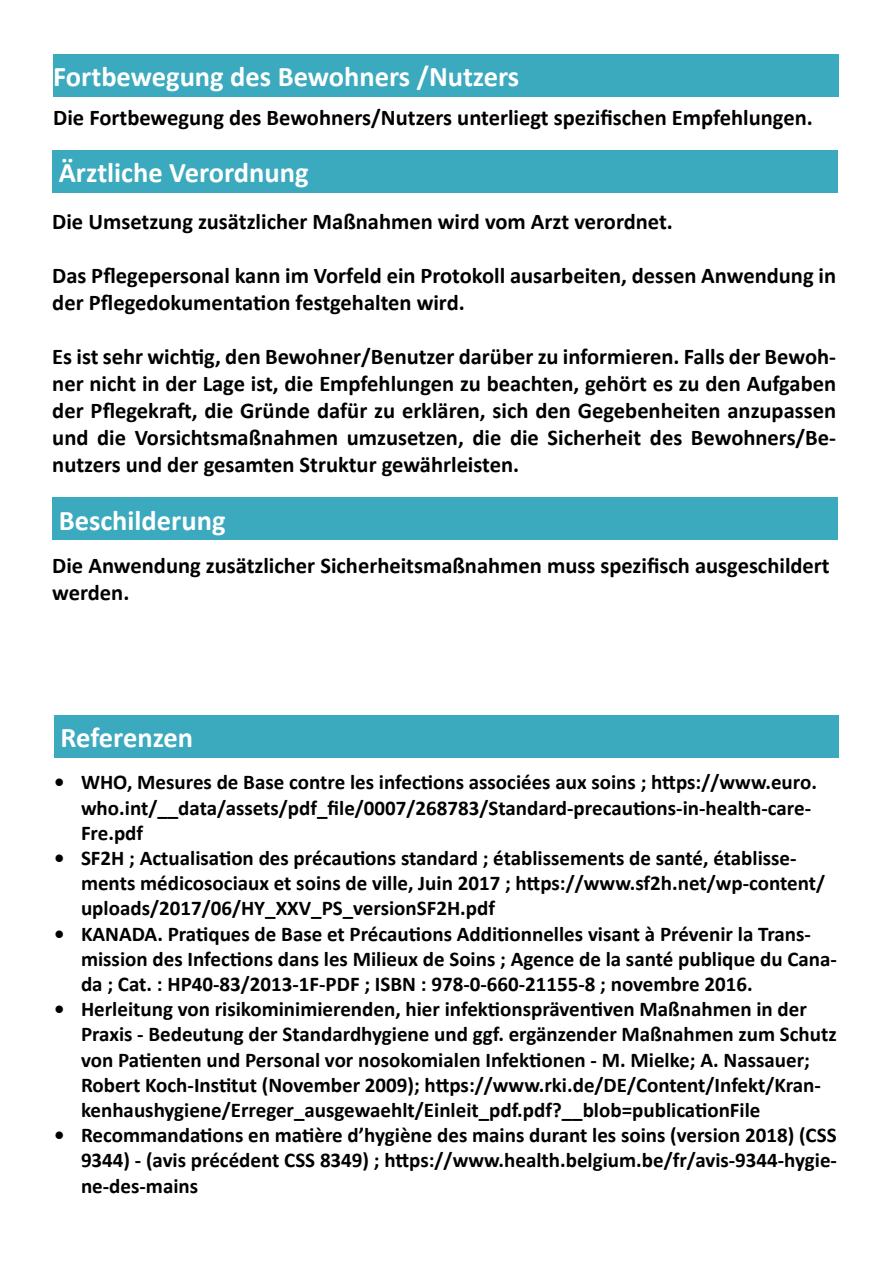
<style>
.page{position:relative;width:893px;height:1263px;background:#fff}
.page>*{position:absolute;margin:0;border:0;box-sizing:border-box;transform-origin:0 0}
.t1{font:700 28.5px "Calibri";color:#fff}
.t2{font:700 22.5px/27px "Calibri";color:#000}
.t3{font:700 21px/25.2px "Calibri";color:#000}
</style>
<div class="page">
<div style="left:54px;top:715px;width:785px;height:43px;background:#3ba9be"></div>
<div style="left:53px;top:54px;width:786px;height:42px;background:#3ba9be"></div>
<div style="left:52px;top:150px;width:786px;height:42px;background:#3ba9be"></div>
<div style="left:52px;top:498px;width:786px;height:42px;background:#3ba9be"></div>
<h1 class="t1" style="left:53px;top:56px;width:467px">Fortbewegung des Bewohners /Nutzers</h1>
<p class="t2" style="left:53px;top:104px;width:761px">Die Fortbewegung des Bewohners/Nutzers unterliegt spezifischen Empfehlungen.</p>
<h1 class="t1" style="left:59px;top:152px;width:251px">Ärztliche Verordnung</h1>
<p class="t2" style="left:52px;top:207px;width:622px">Die Umsetzung zusätzlicher Maßnahmen wird vom Arzt verordnet.</p>
<p class="t2" style="left:52px;top:261px;width:785px">Das Pflegepersonal kann im Vorfeld ein Protokoll ausarbeiten, dessen Anwendung in der Pflegedokumentation festgehalten wird.</p>
<p class="t2" style="left:52px;top:342px;width:785px;text-align:justify">Es ist sehr wichtig, den Bewohner/Benutzer darüber zu informieren. Falls der Bewoh&shy;ner nicht in der Lage ist, die Empfehlungen zu beachten, gehört es zu den Aufgaben der Pflegekraft, die Gründe dafür zu erklären, sich den Gegebenheiten anzupassen und die Vorsichtsmaßnahmen umzusetzen, die die Sicherheit des Bewohners/Be&shy;nutzers und der gesamten Struktur gewährleisten.</p>
<h1 class="t1" style="left:59px;top:500px;width:168px">Beschilderung</h1>
<p class="t2" style="left:52px;top:552px;width:779px">Die Anwendung zusätzlicher Sicherheitsmaßnahmen muss spezifisch ausgeschildert werden.</p>
<h1 class="t1" style="left:61px;top:718px;width:134px">Referenzen</h1>
<p class="t3" style="left:81px;top:769px;width:737px;text-indent:-27px">• WHO, Mesures de Base contre les infections associées aux soins ; https://www.euro. who.int/__data/assets/pdf_file/0007/268783/Standard-precautions-in-health-care-<br>Fre.pdf</p>
<p class="t3" style="left:81px;top:845px;width:746px;text-indent:-27px">• SF2H ; Actualisation des précautions standard ; établissements de santé, établisse&shy;ments médicosociaux et soins de ville, Juin 2017 ; https://www.sf2h.net/wp-content/ uploads/2017/06/HY_XXV_PS_versionSF2H.pdf</p>
<p class="t3" style="left:81px;top:921px;width:757px;text-indent:-27px">• KANADA. Pratiques de Base et Précautions Additionnelles visant à Prévenir la Trans&shy;mission des Infections dans les Milieux de Soins ; Agence de la santé publique du Cana&shy;da ; Cat. : HP40-83/2013-1F-PDF ; ISBN : 978-0-660-21155-8 ; novembre 2016.</p>
<p class="t3" style="left:81px;top:996px;width:757px;text-indent:-27px">• Herleitung von risikominimierenden, hier infektionspräventiven Maßnahmen in der Praxis - Bedeutung der Standardhygiene und ggf. ergänzender Maßnahmen zum Schutz von Patienten und Personal vor nosokomialen Infektionen - M. Mielke; A. Nassauer; Robert Koch-Institut (November 2009); https://www.rki.de/DE/Content/Infekt/Kran&shy;kenhaushygiene/Erreger_ausgewaehlt/Einleit_pdf.pdf?__blob=publicationFile</p>
<p class="t3" style="left:81px;top:1122px;width:757px;text-align:justify;text-indent:-27px">• Recommandations en matière d’hygiène des mains durant les soins (version 2018) (CSS 9344) - (avis précédent CSS 8349) ; https://www.health.belgium.be/fr/avis-9344-hygie&shy;ne-des-mains</p>
</div>
